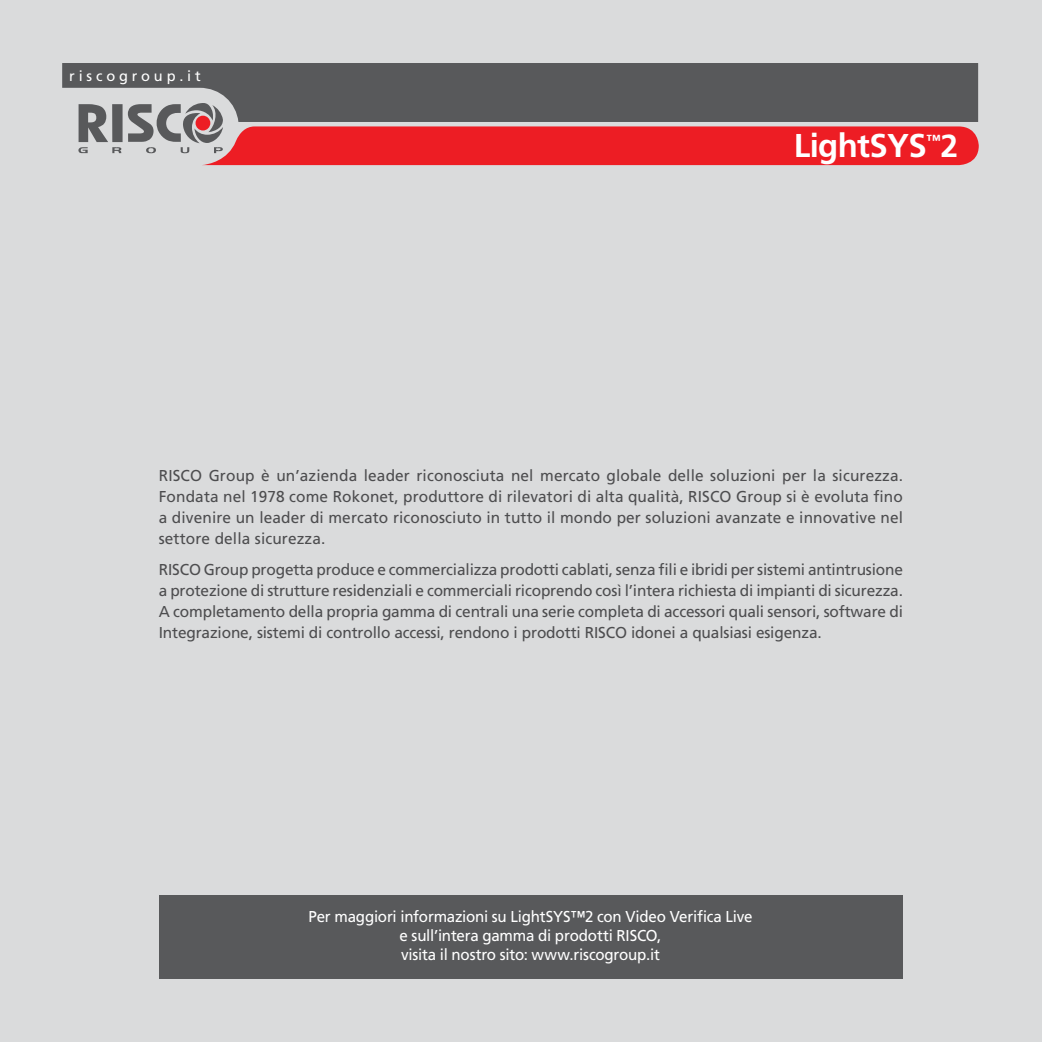
<style>
.page{position:relative;width:1042px;height:1042px;background:#dadbdc}
.page>*{position:absolute;margin:0;border:0;box-sizing:border-box;transform-origin:0 0}
.t1{font:700 32.9px "Frutiger";letter-spacing:-.02em;color:#fff}
.t2{font:15.75px/21px "Frutiger";color:#4d4d4f;text-align:justify}
.t3{font:15.75px/18.9px "Frutiger";letter-spacing:-.015em;color:#fff;text-align:center;scale:.96 1}
.t4{font:14.7px "Frutiger";letter-spacing:.26em;color:#fff}
.t5{font:700 14.53px "Frutiger";color:#fff}
.s1{font-size:31.85px}
</style>
<div class="page">
<svg style="left:62px;top:63px;width:916px;height:52px;background:#616264"></svg>
<div style="left:112px;top:104px;width:11px;height:38px;background:#58595b"></div>
<svg style="left:78px;top:104px;width:43px;height:49px"></svg>
<svg style="left:128px;top:103px;width:851px;height:62px;background:#bc4b50"></svg>
<div style="left:159px;top:895px;width:743px;height:84px;background:#58595b"></div>
<p class="t4" style="left:69px;top:67px;width:133px">riscogroup. i t</p>
<h1 class="t1" style="left:794px;top:126px;width:134px">LightSYS</h1>
<p class="t5" style="left:926px;top:131px;width:34px"><span class="s1">2</span>T M</p>
<p class="t2" style="left:159px;top:465px;width:746px">RISCO Group è un’azienda leader riconosciuta nel mercato globale delle soluzioni per la sicurezza.<br>Fondata nel 1978 come Rokonet, produttore di rilevatori di alta qualità, RISCO Group si è evoluta fino a divenire un leader di mercato riconosciuto in tutto il mondo per soluzioni avanzate e innovative nel settore della sicurezza.</p>
<p class="t2" style="left:159px;top:559px;width:746px">RISCO Group progetta produce e commercializza prodotti cablati, senza fili e ibridi per sistemi antintrusione a protezione di strutture residenziali e commerciali ricoprendo così ’l intera richiesta di impianti di sicurezza.<br>A completamento della propria gamma di centrali una serie completa di accessori quali sensori, software di Integrazione, sistemi di controllo accessi, rendono i prodotti RISCO idonei a qualsiasi esigenza.</p>
<p class="t3" style="left:308px;top:907px;width:464px">Per maggiori informazioni su LightSYS™2 con Video Verifica Live e sull’intera gamma di prodotti RISCO,<br>visita il nostro sito: www.riscogroup i t.</p>
</div>
